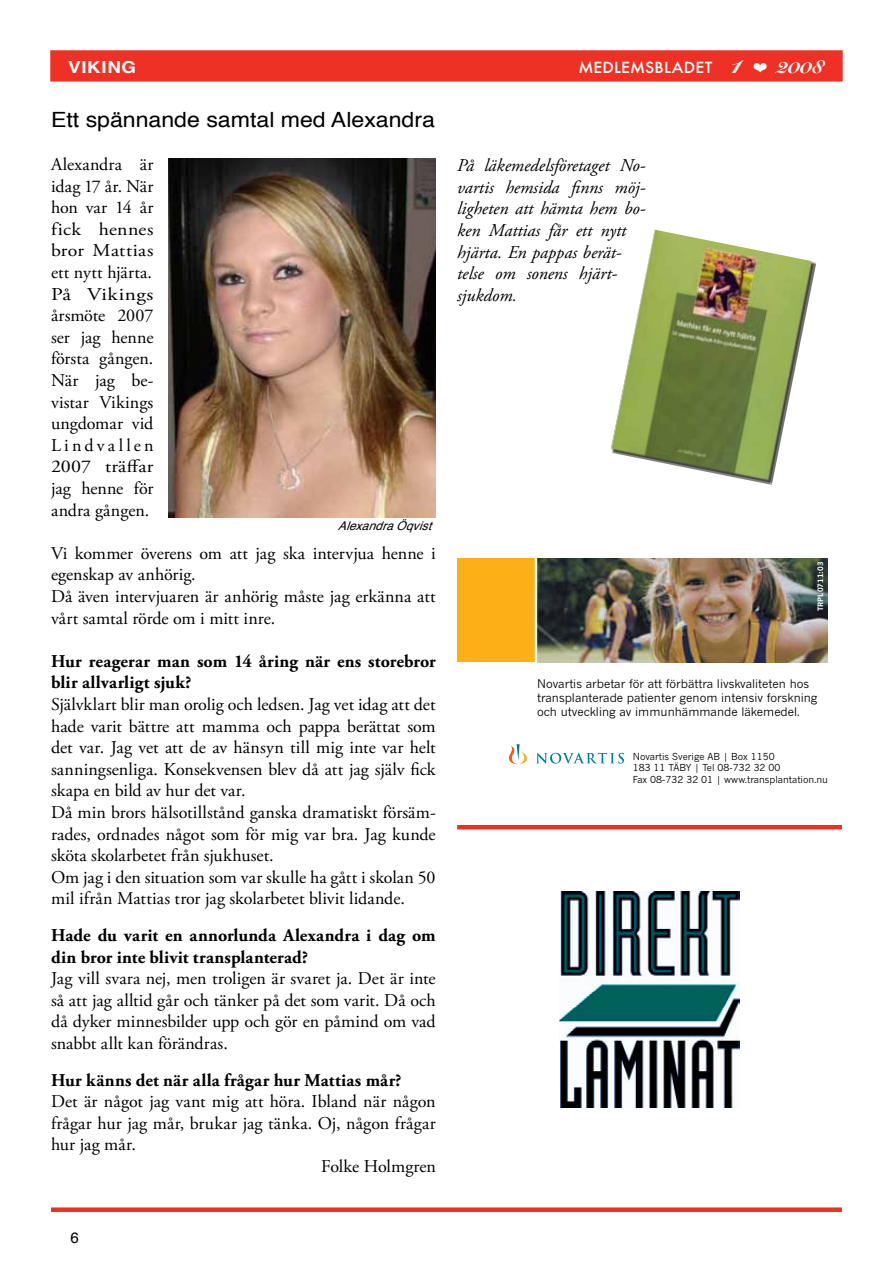
<style>
.page{position:relative;width:893px;height:1263px;background:#fff}
.page>*{position:absolute;margin:0;border:0;box-sizing:border-box;transform-origin:0 0}
.t1{font:21px "Helvetica";color:#000;scale:1.1 1}
.t2{font:18px/21.6px "Adobe Garamond Pro";color:#000;text-align:justify}
.t3{font:700 18px/21.6px "Adobe Garamond Pro";letter-spacing:.01em;color:#000}
.t4{font:italic 18px/21.6px "Adobe Garamond Pro";color:#000}
.t5{font:700 16.5px "Helvetica";letter-spacing:.035em;color:#fff;scale:1.14 1}
.t6{font:500 15px "Futura";letter-spacing:.01em;color:#fff;scale:1.05 1}
.t7{font:15px "Helvetica";color:#000}
.t8{font:italic 12px "Helvetica";color:#000}
.t9{font:11.7px/14.1px "News Gothic";color:#000}
.t10{font:9.6px/11.4px "News Gothic";color:#000}
.t11{font:700 7.35px "News Gothic";color:#fff}
.s1{font-family:"Snell Roundhand";font-weight:900;font-size:23.7px}
.s2{font-family:"Snell Roundhand";font-weight:900;font-size:20.4px}
</style>
<div class="page">
<img style="left:168px;top:158px;width:268px;height:359px">
<div style="left:51px;top:51px;width:791px;height:30px;background:#ee3124"></div>
<div style="left:50px;top:50px;width:793px;height:32px;border:2px solid #ee3124"></div>
<div style="left:457px;top:558px;width:80px;height:104px;background:#fcaf17"></div>
<img style="left:537px;top:558px;width:290px;height:104px">
<svg style="left:509px;top:744px;width:115px;height:20px"></svg>
<hr style="left:535px;top:558px;width:2px;height:111px;background:#fff">
<img style="left:610px;top:230px;width:206px;height:255px">
<div style="left:51px;top:1207px;width:791px;height:5px;background:#ee3124"></div>
<hr style="left:457px;top:825px;width:385px;height:4px;background:#ee3124">
<img style="left:560px;top:891px;width:179px;height:216px">
<p class="t5" style="left:68px;top:54px;width:61px">VIKING</p>
<p class="t6" style="left:578px;top:57px;width:235px">MEDLEMSBLADET <span class="s1">1</span> ❤ <span class="s2">2008</span></p>
<p class="t1" style="left:51px;top:103px;width:351px">Ett spännande samtal med Alexandra</p>
<p class="t2" style="left:51px;top:154px;width:104px">Alexandra är idag 17 år. När hon var 14 år fick hennes bror Mattias ett nytt hjärta.<br>På Vikings årsmöte 2007 ser jag henne första gången.<br>När jag be&shy;vistar Vikings ungdomar vid Lindvallen 2007 träffar jag henne för andra gången.</p>
<p class="t2" style="left:51px;top:543px;width:386px;text-align:left">Vi kommer överens om att jag ska intervjua henne i egenskap av anhörig.<br>Då även intervjuaren är anhörig måste jag erkänna att vårt samtal rörde om i mitt inre.</p>
<p class="t3" style="left:51px;top:651px;width:386px">Hur reagerar man som 14 åring när ens storebror blir allvarligt sjuk?</p>
<p class="t2" style="left:51px;top:694px;width:386px;text-align:left">Självklart blir man orolig och ledsen. Jag vet idag att det hade varit bättre att mamma och pappa berättat som det var. Jag vet att de av hänsyn till mig inte var helt sanningsenliga. Konsekvensen blev då att jag själv fick skapa en bild av hur det var.<br>Då min brors hälsotillstånd ganska dramatiskt försäm&shy;rades, ordnades något som för mig var bra. Jag kunde sköta skolarbetet från sjukhuset.<br>Om jag i den situation som var skulle ha gått i skolan 50 mil ifrån Mattias tror jag skolarbetet blivit lidande.</p>
<p class="t3" style="left:51px;top:925px;width:386px">Hade du varit en annorlunda Alexandra i dag om din bror inte blivit transplanterad?</p>
<p class="t2" style="left:51px;top:968px;width:386px">Jag vill svara nej, men troligen är svaret ja. Det är inte så att jag alltid går och tänker på det som varit. Då och då dyker minnesbilder upp och gör en påmind om vad snabbt allt kan förändras.</p>
<p class="t3" style="left:51px;top:1069px;width:352px">Hur känns det när alla frågar hur Mattias mår?</p>
<p class="t2" style="left:51px;top:1091px;width:386px">Det är något jag vant mig att höra. Ibland när någon</p>
<p class="t2" style="left:51px;top:1113px;width:386px">frågar hur jag mår, brukar jag tänka. Oj, någon frågar</p>
<p class="t2" style="left:51px;top:1134px;width:86px">hur jag mår.</p>
<p class="t2" style="left:321px;top:1156px;width:116px">Folke Holmgren</p>
<p class="t8" style="left:338px;top:517px;width:102px">AlexandraÖqvist</p>
<p class="t4" style="left:457px;top:155px;width:190px">På läkemedelsföretaget No&shy;vartis hemsida finns möj&shy;ligheten att hämta hem bo&shy;ken Mattias får ett nytt hjärta. En pappas berät&shy;telse om sonens hjärt&shy;sjukdom.</p>
<p class="t11" style="left:816px;top:611px;width:51px;rotate:-90deg">TRPL0711:03</p>
<p class="t9" style="left:537px;top:676px;width:282px">Novartis arbetar för att förbättra livskvaliteten hos transplanterade patienter genom intensiv forskning och utveckling av immunhämmande läkemedel.</p>
<p class="t10" style="left:633px;top:750px;width:197px">Novartis Sverige AB | Box 1150<br>183 11 TÄBY | Tel 08-732 32 00<br>Fax 08-732 32 01 | www.transplantation.nu</p>
<p class="t7" style="left:70px;top:1226px;width:10px">6</p>
</div>
